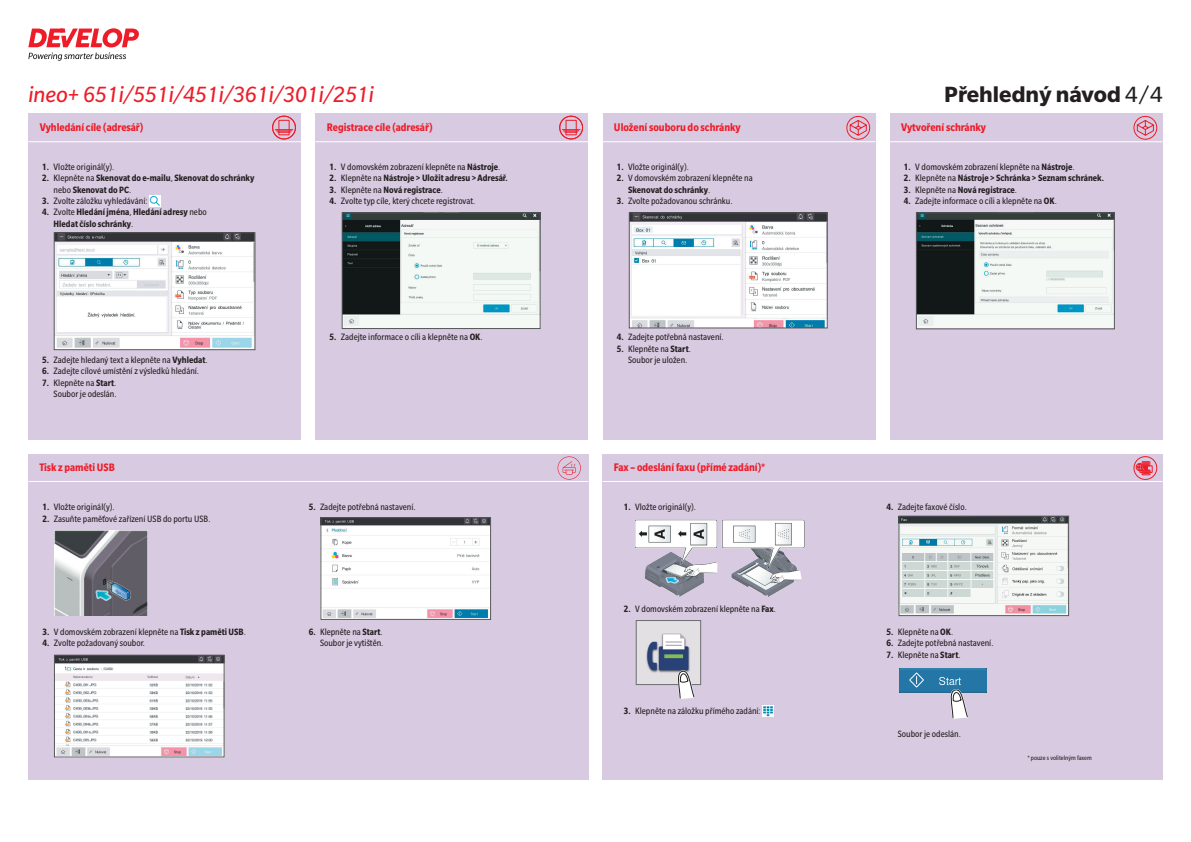
<style>
.page{position:relative;width:1191px;height:842px;background:#fff}
.page>*{position:absolute;margin:0;border:0;box-sizing:border-box;transform-origin:0 0}
.t1{font:italic 24px "Slate Std";color:#ee1c28}
.t2{font:700 24px "Slate Pro";color:#231f20}
.t3{font:700 condensed 12px "Slate Pro";color:#ee1c28}
.t4{font:700 condensed 11.8px "Slate Pro";color:#ee1c28}
.t5{font:condensed 10px/11.3px "Slate Pro";color:#231f20}
.t6{font:700 condensed 10px/11.3px "Slate Pro";color:#231f20}
.t7{font:condensed 7px "Slate Pro";color:#231f20}
.s1{font-weight:400}
.s2{font-weight:700}
</style>
<div class="page">
<svg style="left:28px;top:28px;width:111px;height:33px"></svg>
<div style="left:315px;top:142px;width:273px;height:297px;background:#d8cae1"></div>
<div style="left:602px;top:142px;width:273px;height:297px;background:#d8cae1"></div>
<div style="left:889px;top:142px;width:273px;height:297px;background:#d8cae1"></div>
<div style="left:28px;top:482px;width:560px;height:298px;background:#d8cae1"></div>
<div style="left:602px;top:482px;width:560px;height:298px;background:#d8cae1"></div>
<div style="left:28px;top:142px;width:273px;height:297px;background:#d8cae1"></div>
<img style="left:918px;top:215px;width:194px;height:112px">
<div style="left:916px;top:213px;width:198px;height:116px;border:1px solid #57585a"></div>
<img style="left:344px;top:215px;width:194px;height:112px">
<div style="left:342px;top:213px;width:198px;height:116px;border:1px solid #57585a"></div>
<img style="left:900px;top:518px;width:166px;height:96px">
<div style="left:898px;top:516px;width:170px;height:100px;border:1px solid #57585a"></div>
<img style="left:638px;top:622px;width:61px;height:61px">
<div style="left:636px;top:620px;width:65px;height:65px;border:1px solid #6c6d70"></div>
<svg style="left:675px;top:668px;width:21px;height:31px"></svg>
<img style="left:631px;top:215px;width:194px;height:111px">
<div style="left:629px;top:213px;width:198px;height:115px;border:1px solid #57585a"></div>
<img style="left:54px;top:530px;width:94px;height:85px">
<img style="left:56px;top:657px;width:166px;height:98px">
<div style="left:54px;top:655px;width:170px;height:102px;border:1px solid #57585a"></div>
<img style="left:323px;top:519px;width:166px;height:99px">
<div style="left:321px;top:517px;width:170px;height:103px;border:1px solid #57585a"></div>
<img style="left:635px;top:519px;width:170px;height:78px">
<img style="left:899px;top:668px;width:88px;height:25px">
<svg style="left:948px;top:687px;width:21px;height:32px"></svg>
<img style="left:56px;top:234px;width:197px;height:114px">
<div style="left:54px;top:232px;width:201px;height:118px;border:1px solid #57585a"></div>
<svg style="left:762px;top:705px;width:11px;height:12px"></svg>
<div style="left:315px;top:113px;width:273px;height:29px;background:#d8cae1"></div>
<hr style="left:315px;top:141px;width:273px;height:1px;background:#fff">
<div style="left:28px;top:113px;width:273px;height:29px;background:#d8cae1"></div>
<hr style="left:28px;top:141px;width:273px;height:1px;background:#fff">
<div style="left:602px;top:113px;width:273px;height:29px;background:#d8cae1"></div>
<hr style="left:602px;top:141px;width:273px;height:1px;background:#fff">
<div style="left:28px;top:454px;width:560px;height:27px;background:#d8cae1"></div>
<div style="left:602px;top:454px;width:560px;height:27px;background:#d8cae1"></div>
<div style="left:889px;top:113px;width:273px;height:29px;background:#d8cae1"></div>
<hr style="left:889px;top:141px;width:273px;height:1px;background:#fff">
<div style="left:566px;top:120px;width:10px;height:15px;border:1px solid #ee1c28"></div>
<svg style="left:562px;top:129px;width:18px;height:4px"></svg>
<div style="left:559px;top:116px;width:24px;height:23px;border:1px solid #ee1c28;border-radius:50%"></div>
<div style="left:279px;top:120px;width:10px;height:15px;border:1px solid #ee1c28"></div>
<svg style="left:275px;top:129px;width:18px;height:4px"></svg>
<div style="left:272px;top:116px;width:24px;height:23px;border:1px solid #ee1c28;border-radius:50%"></div>
<svg style="left:849px;top:120px;width:18px;height:16px"></svg>
<div style="left:846px;top:116px;width:24px;height:23px;border:1px solid #ee1c28;border-radius:50%"></div>
<svg style="left:1136px;top:120px;width:18px;height:16px"></svg>
<div style="left:1133px;top:116px;width:24px;height:23px;border:1px solid #ee1c28;border-radius:50%"></div>
<svg style="left:557px;top:456px;width:24px;height:24px"></svg>
<div style="left:1133px;top:456px;width:24px;height:24px;border:1px solid #ee1c28;border-radius:50%"></div>
<svg style="left:1135px;top:461px;width:17px;height:14px"></svg>
<svg style="left:149px;top:195px;width:12px;height:12px"></svg>
<h1 class="t1" style="left:28px;top:82px;width:347px">ineo+ 651i/551i/451i/361i/301i/251i</h1>
<h1 class="t2" style="left:944px;top:81px;width:220px">Přehledný návod <span class="s1">4/4</span></h1>
<p class="t3" style="left:40px;top:121px;width:105px">Vyhledání cíle (adresář)</p>
<p class="t3" style="left:327px;top:121px;width:107px">Registrace cíle (adresář)</p>
<p class="t3" style="left:614px;top:121px;width:128px">Uložení souboru do schránky</p>
<p class="t5" style="left:42px;top:161px;width:74px"><span class="s2">1.</span> Vložte originál(y).</p>
<p class="t6" style="left:54px;top:173px;width:202px;text-indent:-11px">2. <span class="s1">Klepněte na</span> Skenovat do e-mailu<span class="s1">,</span> Skenovat do schránky <span class="s1">nebo</span> Skenovat do PC<span class="s1">.</span></p>
<p class="t5" style="left:42px;top:195px;width:107px"><span class="s2">3.</span> Zvolte záložku vyhledávání:</p>
<p class="t6" style="left:54px;top:207px;width:155px;text-indent:-11px">4. <span class="s1">Zvolte</span> Hledání jména<span class="s1">,</span> Hledání adresy <span class="s1">nebo<br></span>Hledat číslo schránky<span class="s1">.</span></p>
<p class="t5" style="left:42px;top:354px;width:167px"><span class="s2">5.</span> Zadejte hledaný text a klepněte na <span class="s2">Vyhledat</span>.</p>
<p class="t5" style="left:42px;top:365px;width:158px"><span class="s2">6.</span> Zadejte cílové umístění z výsledků hledání.</p>
<p class="t5" style="left:42px;top:377px;width:76px;text-align:right"><span class="s2">7.</span> Klepněte na <span class="s2">Start</span>.<br>Soubor je odeslán.</p>
<p class="t5" style="left:330px;top:161px;width:172px"><span class="s2">1.</span> V domovském zobrazení klepněte na <span class="s2">Nástroje</span>.</p>
<p class="t6" style="left:330px;top:173px;width:179px">2. <span class="s1">Klepněte na</span> Nástroje &gt; Uložit adresu &gt; Adresář.</p>
<p class="t6" style="left:330px;top:184px;width:115px">3. <span class="s1">Klepněte na</span> Nová registrace<span class="s1">.</span></p>
<p class="t5" style="left:330px;top:195px;width:147px"><span class="s2">4.</span> Zvolte typ cíle, který chcete registrovat.</p>
<p class="t5" style="left:330px;top:331px;width:154px"><span class="s2">5.</span> Zadejte informace o cíli a klepněte na <span class="s2">OK</span>.</p>
<p class="t5" style="left:617px;top:161px;width:74px"><span class="s2">1.</span> Vložte originál(y).</p>
<p class="t5" style="left:628px;top:173px;width:126px;text-indent:-11px"><span class="s2">2.</span> V domovském zobrazení klepněte na<br><span class="s2">Skenovat do schránky</span>.</p>
<p class="t5" style="left:617px;top:195px;width:117px"><span class="s2">3.</span> Zvolte požadovanou schránku.</p>
<p class="t5" style="left:617px;top:331px;width:108px"><span class="s2">4.</span> Zadejte potřebná nastavení.</p>
<p class="t5" style="left:628px;top:343px;width:64px;text-indent:-11px"><span class="s2">5.</span> Klepněte na <span class="s2">Start</span>.<br>Soubor je uložen.</p>
<p class="t4" style="left:40px;top:461px;width:77px">Tisk z paměti USB</p>
<p class="t3" style="left:614px;top:461px;width:153px">Fax – odeslání faxu (přímé zadání)*</p>
<p class="t5" style="left:43px;top:501px;width:74px"><span class="s2">1.</span> Vložte originál(y).</p>
<p class="t5" style="left:43px;top:513px;width:169px"><span class="s2">2.</span> Zasuňte paměťové zařízení USB do portu USB.</p>
<p class="t5" style="left:43px;top:626px;width:205px"><span class="s2">3.</span> V domovském zobrazení klepněte na <span class="s2">Tisk z paměti USB</span>.</p>
<p class="t5" style="left:43px;top:637px;width:104px"><span class="s2">4.</span> Zvolte požadovaný soubor.</p>
<p class="t5" style="left:309px;top:501px;width:108px"><span class="s2">5.</span> Zadejte potřebná nastavení.</p>
<p class="t5" style="left:309px;top:626px;width:76px;text-align:right"><span class="s2">6.</span> Klepněte na <span class="s2">Start</span>.<br>Soubor je vytištěn.</p>
<p class="t5" style="left:624px;top:501px;width:74px"><span class="s2">1.</span> Vložte originál(y).</p>
<p class="t5" style="left:624px;top:603px;width:154px"><span class="s2">2.</span> V domovském zobrazení klepněte na <span class="s2">Fax</span>.</p>
<p class="t5" style="left:624px;top:705px;width:138px"><span class="s2">3.</span> Klepněte na záložku přímého zadání:</p>
<p class="t3" style="left:901px;top:121px;width:87px">Vytvoření schránky</p>
<p class="t5" style="left:904px;top:161px;width:172px"><span class="s2">1.</span> V domovském zobrazení klepněte na <span class="s2">Nástroje</span>.</p>
<p class="t6" style="left:904px;top:173px;width:202px">2. <span class="s1">Klepněte na</span> Nástroje &gt; Schránka &gt; Seznam schránek.</p>
<p class="t6" style="left:904px;top:184px;width:115px">3. <span class="s1">Klepněte na</span> Nová registrace<span class="s1">.</span></p>
<p class="t5" style="left:904px;top:195px;width:154px"><span class="s2">4.</span> Zadejte informace o cíli a klepněte na <span class="s2">OK</span>.</p>
<p class="t5" style="left:886px;top:501px;width:82px"><span class="s2">4.</span> Zadejte faxové číslo.</p>
<p class="t5" style="left:886px;top:626px;width:68px"><span class="s2">5.</span> Klepněte na <span class="s2">OK</span>.</p>
<p class="t5" style="left:886px;top:637px;width:108px"><span class="s2">6.</span> Zadejte potřebná nastavení.</p>
<p class="t5" style="left:886px;top:649px;width:76px"><span class="s2">7.</span> Klepněte na <span class="s2">Start</span>.</p>
<p class="t5" style="left:897px;top:728px;width:64px">Soubor je odeslán.</p>
<p class="t7" style="left:1027px;top:754px;width:66px">* pouze s volitelným faxem</p>
</div>
